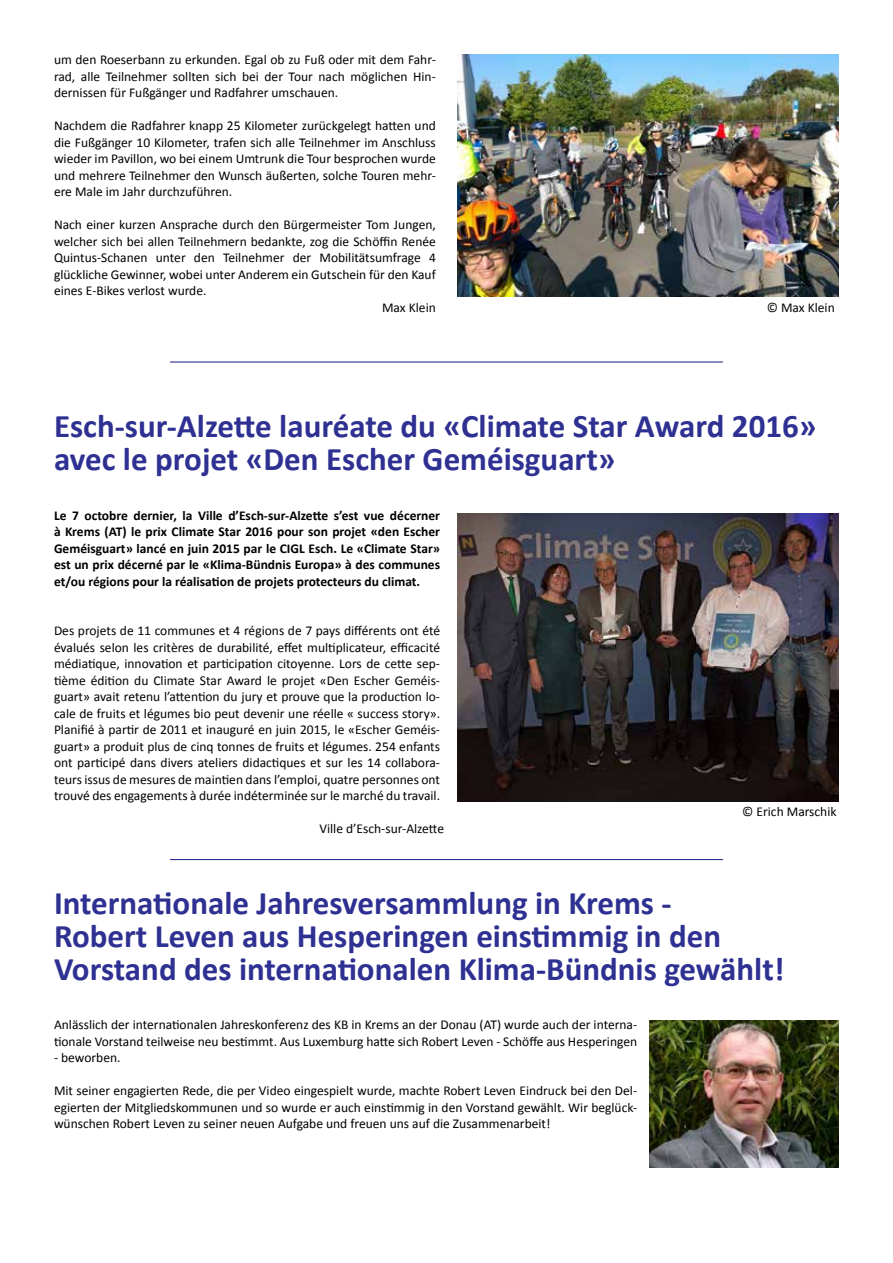
<style>
.page{position:relative;width:893px;height:1263px;background:#fff}
.page>*{position:absolute;margin:0;border:0;box-sizing:border-box;transform-origin:0 0}
.t1{font:700 33px/33px "Calibri";color:#2e3092}
.t2{font:13.5px/16.5px "Calibri";color:#000;text-align:justify}
.t3{font:700 13.5px/16.5px "Calibri";color:#000;text-align:justify}
</style>
<div class="page">
<img style="left:457px;top:54px;width:382px;height:242px">
<img style="left:457px;top:513px;width:382px;height:288px">
<img style="left:650px;top:1020px;width:189px;height:147px">
<hr style="left:170px;top:361px;width:553px;height:2px;background:#2e3092">
<hr style="left:170px;top:859px;width:553px;height:1px;background:#2e3092">
<p class="t2" style="left:54px;top:51px;width:383px">um den Roeserbann zu erkunden. Egal ob zu Fuß oder mit dem Fahr&shy;rad, alle Teilnehmer sollten sich bei der Tour nach möglichen Hin&shy;dernissen für Fußgänger und Radfahrer umschauen.</p>
<p class="t2" style="left:54px;top:117px;width:383px">Nachdem die Radfahrer knapp 25 Kilometer zurückgelegt hatten und die Fußgänger 10 Kilometer, trafen sich alle Teilnehmer im Anschluss wieder im Pavillon, wo bei einem Umtrunk die Tour besprochen wurde und mehrere Teilnehmer den Wunsch äußerten, solche Touren mehr&shy;ere Male im Jahr durchzuführen.</p>
<p class="t2" style="left:54px;top:216px;width:383px">Nach einer kurzen Ansprache durch den Bürgermeister Tom Jungen,</p>
<p class="t2" style="left:54px;top:233px;width:383px">welcher sich bei allen Teilnehmern bedankte, zog die Schöffin Renée</p>
<p class="t2" style="left:54px;top:249px;width:383px">Quintus-Schanen unter den Teilnehmer der Mobilitätsumfrage 4</p>
<p class="t2" style="left:54px;top:266px;width:383px">glückliche Gewinner, wobei unter Anderem ein Gutschein für den Kauf</p>
<p class="t2" style="left:54px;top:282px;width:154px">eines E-Bikes verlost wurde.</p>
<p class="t2" style="left:382px;top:299px;width:55px">Max Klein</p>
<p class="t2" style="left:767px;top:299px;width:70px">© Max Klein</p>
<h1 class="t1" style="left:54px;top:410px;width:764px">Esch-sur-Alzette lauréate du «Climate Star Award 2016» avec le projet «Den Escher Geméisguart»</h1>
<p class="t3" style="left:54px;top:507px;width:388px">Le 7 octobre dernier, la Ville d’Esch-sur-Alzette s’est vue décerner à Krems (AT) le prix Climate Star 2016 pour son projet «den Escher Geméisguart» lancé en juin 2015 par le CIGL Esch. Le «Climate Star» est un prix décerné par le «Klima-Bündnis Europa» à des communes et/ou régions pour la réalisation de projets protecteurs du climat.</p>
<p class="t2" style="left:54px;top:622px;width:388px">Des projets de 11 communes et 4 régions de 7 pays différents ont été évalués selon les critères de durabilité, effet multiplicateur, efficacité médiatique, innovation et participation citoyenne. Lors de cette sep&shy;tième édition du Climate Star Award le projet «Den Escher Geméis&shy;guart» avait retenu l’attention du jury et prouve que la production lo&shy;cale de fruits et légumes bio peut devenir une réelle « success story».<br>Planifié à partir de 2011 et inauguré en juin 2015, le «Escher Geméis&shy;guart» a produit plus de cinq tonnes de fruits et légumes. 254 enfants ont participé dans divers ateliers didactiques et sur les 14 collabora&shy;teurs issus de mesures de maintien dans l’emploi, quatre personnes ont trouvé des engagements à durée indéterminée sur le marché du travail.</p>
<p class="t2" style="left:319px;top:820px;width:126px">Ville d’Esch-sur-Alzette</p>
<p class="t2" style="left:742px;top:803px;width:96px">© Erich Marschik</p>
<h1 class="t1" style="left:54px;top:886px;width:732px">Internationale Jahresversammlung in Krems -<br>Robert Leven aus Hesperingen einstimmig in den<br>Vorstand des internationalen Klima-Bündnis gewählt!</h1>
<p class="t2" style="left:54px;top:1016px;width:585px">Anlässlich der internationalen Jahreskonferenz des KB in Krems an der Donau (AT) wurde auch der interna&shy;tionale Vorstand teilweise neu bestimmt. Aus Luxemburg hatte sich Robert Leven - Schöffe aus Hesperingen</p>
<p class="t2" style="left:54px;top:1049px;width:68px">- beworben.</p>
<p class="t2" style="left:54px;top:1082px;width:585px">Mit seiner engagierten Rede, die per Video eingespielt wurde, machte Robert Leven Eindruck bei den Del&shy;egierten der Mitgliedskommunen und so wurde er auch einstimmig in den Vorstand gewählt. Wir beglück&shy;wünschen Robert Leven zu seiner neuen Aufgabe und freuen uns auf die Zusammenarbeit!</p>
</div>
